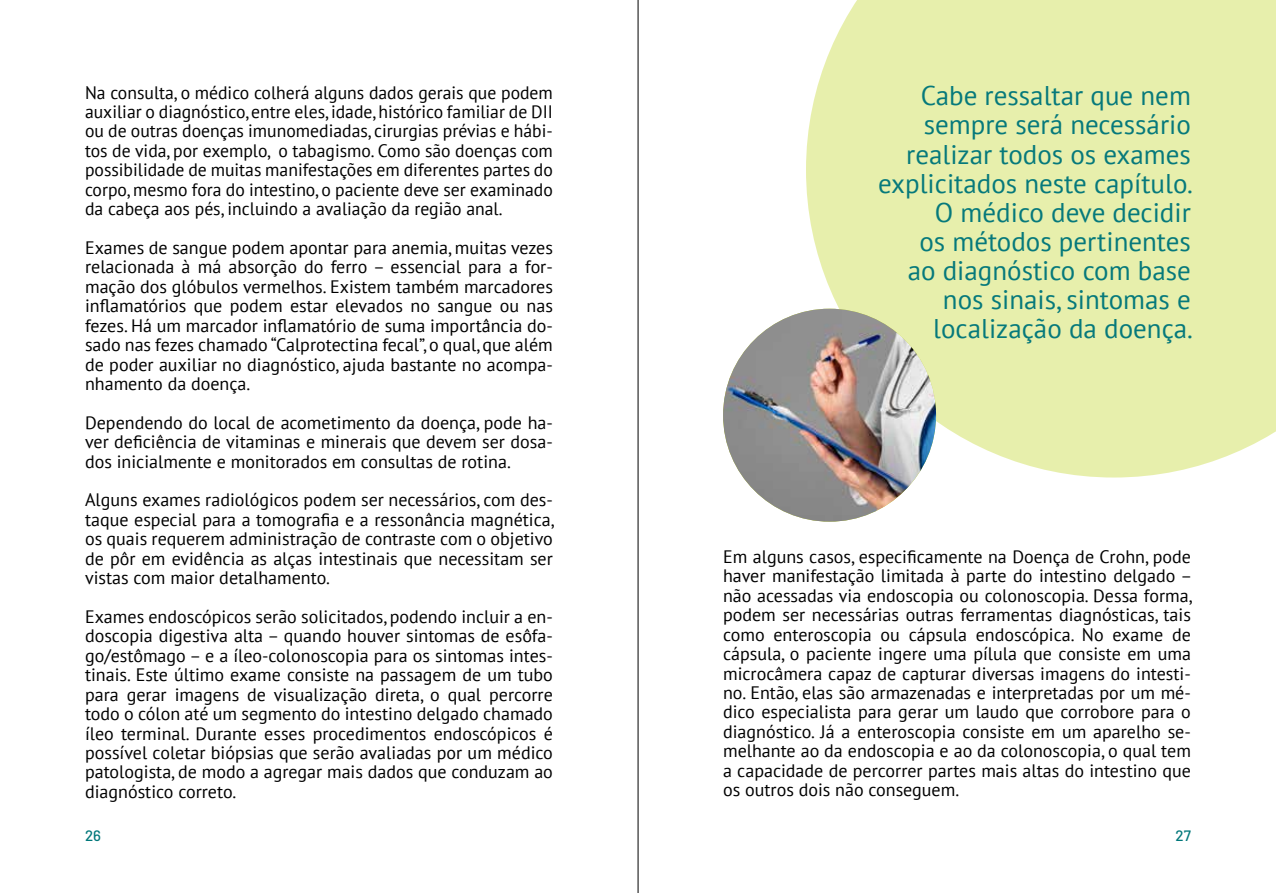
<style>
.page{position:relative;width:1276px;height:893px;background:#fff}
.page>*{position:absolute;margin:0;border:0;box-sizing:border-box;transform-origin:0 0}
.t1{font:27px/29.1px "PT Sans";color:#06797b;text-align:right}
.t2{font:18px/19.4px "PT Sans";color:#000;text-align:justify}
.t3{font:500 15px "Barlow";color:#00777a}
</style>
<div class="page">
<div style="left:806px;top:0;width:470px;height:477px;background:#e7efac"></div>
<img style="left:723px;top:309px;width:213px;height:213px;border-radius:106px">
<hr style="left:638px;top:0;width:1px;height:893px;background:#000">
<p class="t2" style="left:85px;top:82px;width:469px">Na consulta, o médico colherá alguns dados gerais que podem auxiliar o diagnóstico, entre eles, idade, histórico familiar de DII ou de outras doenças imunomediadas, cirurgias prévias e hábi&shy;tos de vida, por exemplo, o tabagismo. Como são doenças com possibilidade de muitas manifestações em diferentes partes do corpo, mesmo fora do intestino, o paciente deve ser examinado da cabeça aos pés, incluindo a avaliação da região anal.</p>
<p class="t2" style="left:85px;top:238px;width:469px">Exames de sangue podem apontar para anemia, muitas vezes relacionada à má absorção do ferro – essencial para a for&shy;mação dos glóbulos vermelhos. Existem também marcadores inflamatórios que podem estar elevados no sangue ou nas fezes. Há um marcador inflamatório de suma importância do&shy;sado nas fezes chamado “Calprotectina fecal”, o qual, que além de poder auxiliar no diagnóstico, ajuda bastante no acompa&shy;nhamento da doença.</p>
<p class="t2" style="left:85px;top:412px;width:469px">Dependendo do local de acometimento da doença, pode ha&shy;ver deficiência de vitaminas e minerais que devem ser dosa&shy;dos inicialmente e monitorados em consultas de rotina.</p>
<p class="t2" style="left:85px;top:490px;width:471px">Alguns exames radiológicos podem ser necessários, com des&shy;taque especial para a tomografia e a ressonância magnética, os quais requerem administração de contraste com o objetivo de pôr em evidência as alças intestinais que necessitam ser vistas com maior detalhamento.</p>
<p class="t2" style="left:85px;top:607px;width:469px">Exames endoscópicos serão solicitados, podendo incluir a en&shy;doscopia digestiva alta – quando houver sintomas de esôfa&shy;go/estômago – e a íleo-colonoscopia para os sintomas intes&shy;tinais. Este último exame consiste na passagem de um tubo para gerar imagens de visualização direta, o qual percorre todo o cólon até um segmento do intestino delgado chamado íleo terminal. Durante esses procedimentos endoscópicos é possível coletar biópsias que serão avaliadas por um médico patologista, de modo a agregar mais dados que conduzam ao diagnóstico correto.</p>
<h1 class="t1" style="left:878px;top:81px;width:316px">Cabe ressaltar que nem sempre será necessário realizar todos os exames explicitados neste capítulo.<br>O médico deve decidir<br>os métodos pertinentes<br>ao diagnóstico com base nos sinais, sintomas e localização da doença.</h1>
<p class="t2" style="left:723px;top:547px;width:471px">Em alguns casos, especificamente na Doença de Crohn, pode haver manifestação limitada à parte do intestino delgado – não acessadas via endoscopia ou colonoscopia. Dessa forma, podem ser necessárias outras ferramentas diagnósticas, tais como enteroscopia ou cápsula endoscópica. No exame de cápsula, o paciente ingere uma pílula que consiste em uma microcâmera capaz de capturar diversas imagens do intesti&shy;no. Então, elas são armazenadas e interpretadas por um mé&shy;dico especialista para gerar um laudo que corrobore para o diagnóstico. Já a enteroscopia consiste em um aparelho se&shy;melhante ao da endoscopia e ao da colonoscopia, o qual tem a capacidade de percorrer partes mais altas do intestino que os outros dois não conseguem.</p>
<p class="t3" style="left:85px;top:825px;width:18px">26</p>
<p class="t3" style="left:1175px;top:825px;width:17px">27</p>
</div>
